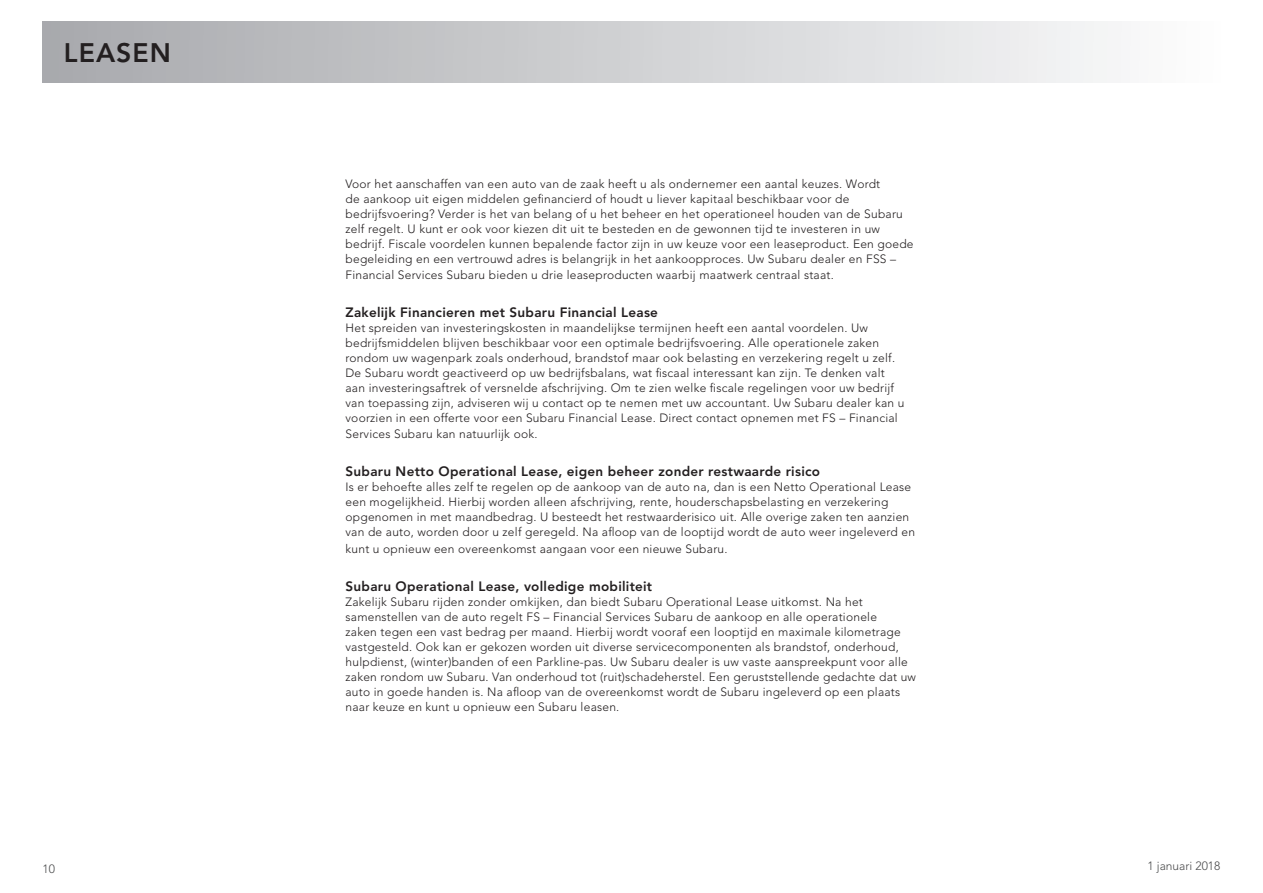
<style>
.page{position:relative;width:1263px;height:893px;background:#fff}
.page>*{position:absolute;margin:0;border:0;box-sizing:border-box;transform-origin:0 0}
.t1{font:800 26.55px "Avenir LT Std";letter-spacing:.04em;color:#231f20}
.t2{font:800 13.5px "Avenir LT Std";letter-spacing:.02em;color:#231f20}
.t3{font:300 12px/15px "Avenir LT Std";letter-spacing:.02em;color:#231f20}
.t4{font:300 12px "Avenir LT Std";color:#4b4c4d}
</style>
<div class="page">
<div style="left:43px;top:21px;width:1177px;height:62px;background:linear-gradient(to right,#a7a8ac,#fcfcfd)"></div>
<h1 class="t1" style="left:64px;top:37px;width:109px">LEASEN</h1>
<p class="t4" style="left:43px;top:862px;width:14px">10</p>
<p class="t3" style="left:345px;top:176px;width:570px">Voor het aanschaffen van een auto van de zaak heeft u als ondernemer een aantal keuzes. Wordt<br>de aankoop uit eigen middelen gefinancierd of houdt u liever kapitaal beschikbaar voor de bedrijfsvoering? Verder is het van belang of u het beheer en het operationeel houden van de Subaru zelf regelt. U kunt er ook voor kiezen dit uit te besteden en de gewonnen tijd te investeren in uw bedrijf. Fiscale voordelen kunnen bepalende factor zijn in uw keuze voor een leaseproduct. Een goede begeleiding en een vertrouwd adres is belangrijk in het aankoopproces. Uw Subaru dealer en FSS –</p>
<p class="t3" style="left:345px;top:268px;width:490px">Financial Services Subaru bieden u drie leaseproducten waarbij maatwerk centraal staat.</p>
<p class="t2" style="left:345px;top:304px;width:314px">Zakelijk Financieren met Subaru Financial Lease</p>
<p class="t3" style="left:345px;top:320px;width:560px">Het spreiden van investeringskosten in maandelijkse termijnen heeft een aantal voordelen. Uw bedrijfsmiddelen blijven beschikbaar voor een optimale bedrijfsvoering. Alle operationele zaken rondom uw wagenpark zoals onderhoud, brandstof maar ook belasting en verzekering regelt u zelf.<br>De Subaru wordt geactiveerd op uw bedrijfsbalans, wat fiscaal interessant kan zijn. Te denken valt aan investeringsaftrek of versnelde afschrijving. Om te zien welke fiscale regelingen voor uw bedrijf van toepassing zijn, adviseren wij u contact op te nemen met uw accountant. Uw Subaru dealer kan u voorzien in een offerte voor een Subaru Financial Lease. Direct contact opnemen met FS – Financial</p>
<p class="t3" style="left:345px;top:427px;width:194px">Services Subaru kan natuurlijk ook.</p>
<p class="t2" style="left:345px;top:464px;width:476px">Subaru Netto Operational Lease, eigen beheer zonder restwaarde risico</p>
<p class="t3" style="left:345px;top:480px;width:571px">Is er behoefte alles zelf te regelen op de aankoop van de auto na, dan is een Netto Operational Lease een mogelijkheid. Hierbij worden alleen afschrijving, rente, houderschapsbelasting en verzekering opgenomen in met maandbedrag. U besteedt het restwaarderisico uit. Alle overige zaken ten aanzien van de auto, worden door u zelf geregeld. Na afloop van de looptijd wordt de auto weer ingeleverd en</p>
<p class="t3" style="left:345px;top:541px;width:384px">kunt u opnieuw een overeenkomst aangaan voor een nieuwe Subaru.</p>
<p class="t2" style="left:345px;top:578px;width:308px">Subaru Operational Lease, volledige mobiliteit</p>
<p class="t3" style="left:345px;top:594px;width:572px">Zakelijk Subaru rijden zonder omkijken, dan biedt Subaru Operational Lease uitkomst. Na het samenstellen van de auto regelt FS – Financial Services Subaru de aankoop en alle operationele<br>zaken tegen een vast bedrag per maand. Hierbij wordt vooraf een looptijd en maximale kilometrage vastgesteld. Ook kan er gekozen worden uit diverse servicecomponenten als brandstof, onderhoud, hulpdienst, (winter)banden of een Parkline-pas. Uw Subaru dealer is uw vaste aanspreekpunt voor alle zaken rondom uw Subaru. Van onderhoud tot (ruit)schadeherstel. Een geruststellende gedachte dat uw auto in goede handen is. Na afloop van de overeenkomst wordt de Subaru ingeleverd op een plaats naar keuze en kunt u opnieuw een Subaru leasen.</p>
<p class="t4" style="left:1147px;top:858px;width:74px">1 januari 2018</p>
</div>
